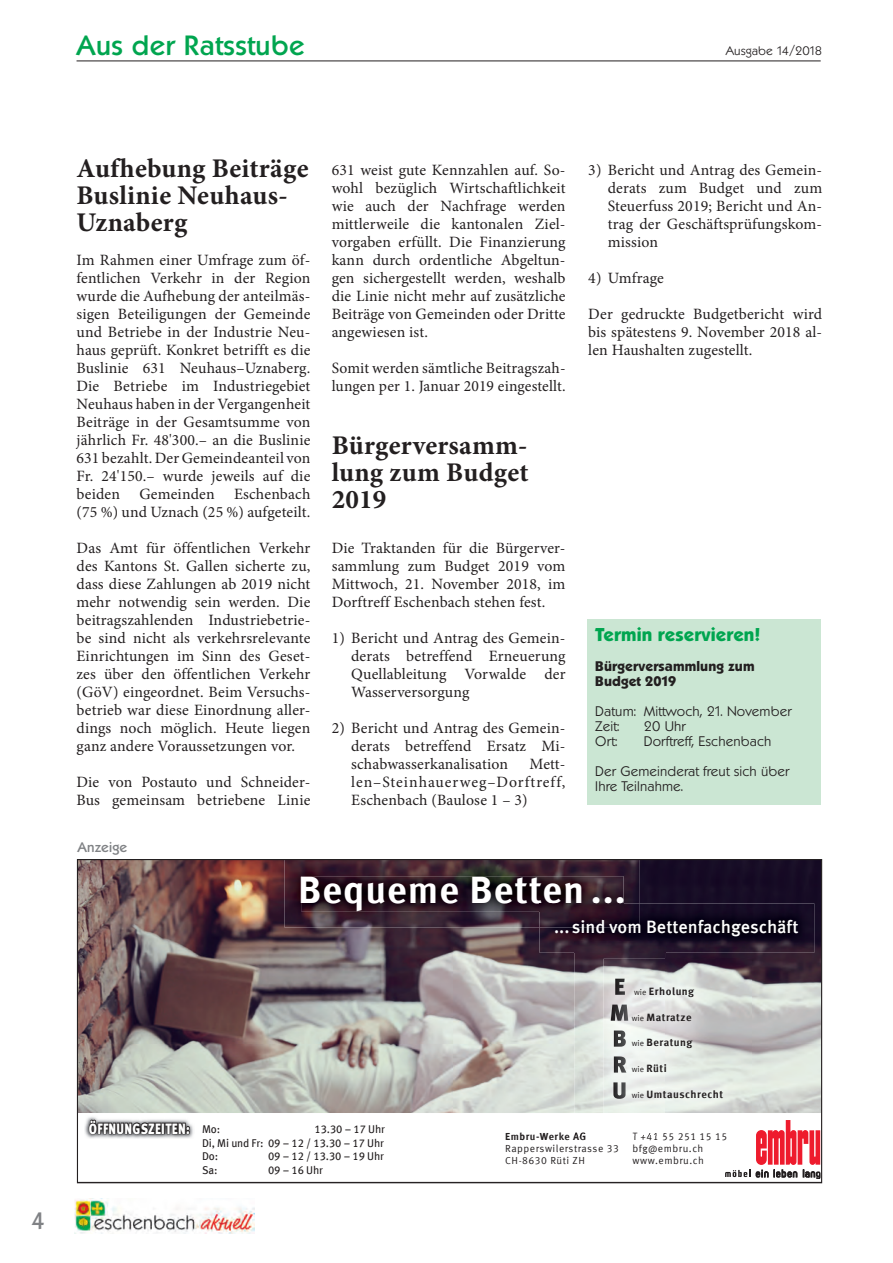
<style>
.page{position:relative;width:893px;height:1263px;background:#fff}
.page>*{position:absolute;margin:0;border:0;box-sizing:border-box;transform-origin:0 0}
.t1{font:700 38.1px "Meta Offc";letter-spacing:.025em;color:#fff}
.t2{font:700 27px/27px "Minion Pro";letter-spacing:.01em;color:#231f20}
.t3{font:500 27px "Koblenz TS";letter-spacing:.02em;color:#00a54f}
.t4{font:500 22.5px "Koblenz TS";color:#808285}
.t5{font:500 18px "Meta Offc";color:#fff}
.t6{font:700 18px "Koblenz TS";letter-spacing:.01em;color:#00a54f}
.t7{font:15.75px/18px "Minion Pro";letter-spacing:.01em;color:#231f20;text-align:justify}
.t8{font:900 14.85px "Meta Offc";letter-spacing:.025em;color:#fff;scale:.8 1}
.t9{font:300 13.5px/15px "Koblenz TS";letter-spacing:.01em;color:#231f20}
.t10{font:700 13.5px/15px "Koblenz TS";letter-spacing:.01em;color:#231f20}
.t11{font:500 13.5px "Koblenz TS";letter-spacing:.01em;color:#808285}
.t12{font:300 12px "Koblenz TS";color:#231f20}
.t13{font:11.25px/13.5px "Meta Offc";letter-spacing:-.01em;color:#231f20;text-align:justify}
.t14{font:700 10.65px "Meta Offc";letter-spacing:.05em;color:#231f20}
.t15{font:10.2px/12.3px "Meta Offc Norm";letter-spacing:.05em;color:#231f20}
.t16{font:700 10.2px "Meta Offc";letter-spacing:.05em;color:#231f20}
.s1{font-family:"Meta Offc Norm";font-weight:400;font-size:8.25px}
</style>
<div class="page">
<hr style="left:77px;top:61px;width:744px;height:1px;background:#231f20">
<img style="left:74px;top:1200px;width:180px;height:33px">
<img style="left:79px;top:861px;width:741px;height:252px">
<img style="left:284px;top:861px;width:356px;height:66px">
<img style="left:301px;top:876px;width:322px;height:35px">
<img style="left:539px;top:903px;width:275px;height:50px">
<img style="left:539px;top:903px;width:101px;height:24px">
<img style="left:539px;top:903px;width:84px;height:8px">
<svg style="left:725px;top:1120px;width:95px;height:59px"></svg>
<img style="left:84px;top:1117px;width:109px;height:22px">
<svg style="left:88px;top:1119px;width:103px;height:18px;background:#656465"></svg>
<img style="left:574px;top:941px;width:91px;height:193px">
<img style="left:633px;top:1133px;width:32px;height:2px">
<svg style="left:574px;top:1132px;width:11px;height:3px"></svg>
<img style="left:604px;top:959px;width:147px;height:168px">
<img style="left:615px;top:979px;width:10px;height:16px">
<img style="left:611px;top:1004px;width:17px;height:17px">
<img style="left:614px;top:1030px;width:12px;height:17px">
<img style="left:614px;top:1056px;width:12px;height:16px">
<img style="left:613px;top:1082px;width:13px;height:17px">
<div style="left:587px;top:619px;width:234px;height:186px;background:#cbe6d3"></div>
<h2 class="t3" style="left:77px;top:29px;width:230px">Aus der Ratsstube</h2>
<p class="t12" style="left:726px;top:43px;width:98px">Ausgabe 14/2018</p>
<h3 class="t4" style="left:31px;top:1207px;width:15px">4</h3>
<h2 class="t2" style="left:77px;top:154px;width:233px">Aufhebung Beiträge<br>Buslinie Neuhaus-<br>Uznaberg</h2>
<p class="t7" style="left:77px;top:251px;width:235px">Im Rahmen einer Umfrage zum öf&shy;fentlichen Verkehr in der Region wurde die Aufhebung der anteilmäs&shy;sigen Beteiligungen der Gemeinde und Betriebe in der Industrie Neu&shy;haus geprüft. Konkret betrifft es die Buslinie 631 Neuhaus–Uznaberg.<br>Die Betriebe im Industriegebiet Neuhaus haben in der Vergangenheit Beiträge in der Gesamtsumme von jährlich Fr. 48'300.– an die Buslinie 631 bezahlt. Der Gemeindeanteil von Fr. 24'150.– wurde jeweils auf die beiden Gemeinden Eschenbach (75 %) und Uznach (25 %) aufgeteilt.</p>
<p class="t7" style="left:77px;top:539px;width:235px">Das Amt für öffentlichen Verkehr des Kantons St. Gallen sicherte zu, dass diese Zahlungen ab 2019 nicht mehr notwendig sein werden. Die beitragszahlenden Industriebetrie&shy;be sind nicht als verkehrsrelevante Einrichtungen im Sinn des Geset&shy;zes über den öffentlichen Verkehr (GöV) eingeordnet. Beim Versuchs&shy;betrieb war diese Einordnung aller&shy;dings noch möglich. Heute liegen ganz andere Voraussetzungen vor.</p>
<p class="t7" style="left:77px;top:773px;width:235px">Die von Postauto und Schneider-<br>Bus gemeinsam betriebene Linie</p>
<p class="t11" style="left:77px;top:839px;width:51px">Anzeige</p>
<p class="t7" style="left:332px;top:161px;width:235px">631 weist gute Kennzahlen auf. So&shy;wohl bezüglich Wirtschaftlichkeit wie auch der Nachfrage werden mittlerweile die kantonalen Ziel&shy;vorgaben erfüllt. Die Finanzierung kann durch ordentliche Abgeltun&shy;gen sichergestellt werden, weshalb die Linie nicht mehr auf zusätzliche Beiträge von Gemeinden oder Dritte angewiesen ist.</p>
<p class="t7" style="left:332px;top:359px;width:235px">Somit werden sämtliche Beitragszah&shy;lungen per 1. Januar 2019 eingestellt.</p>
<h2 class="t2" style="left:332px;top:431px;width:199px;text-align:justify">Bürgerversamm&shy;lung zum Budget 2019</h2>
<p class="t7" style="left:332px;top:539px;width:235px">Die Traktanden für die Bürgerver&shy;sammlung zum Budget 2019 vom Mittwoch, 21. November 2018, im Dorftreff Eschenbach stehen fest.</p>
<p class="t7" style="left:351px;top:629px;width:216px;text-indent:-19px">1) Bericht und Antrag des Gemein&shy;derats betreffend Erneuerung Quellableitung Vorwalde der Wasserversorgung</p>
<p class="t7" style="left:351px;top:719px;width:216px;text-indent:-19px">2) Bericht und Antrag des Gemein&shy;derats betreffend Ersatz Mi&shy;schabwasserkanalisation</p>
<p class="t7" style="left:351px;top:755px;width:216px;text-indent:178px">Mett&shy;len–Steinhauerweg–Dorftreff, Eschenbach (Baulose 1 – 3)</p>
<p class="t7" style="left:608px;top:161px;width:216px;text-indent:-19px">3) Bericht und Antrag des Gemein&shy;derats zum Budget und zum Steuerfuss 2019; Bericht und An&shy;trag der Geschäftsprüfungskom&shy;mission</p>
<p class="t7" style="left:588px;top:269px;width:77px">4) Umfrage</p>
<p class="t7" style="left:588px;top:305px;width:235px">Der gedruckte Budgetbericht wird bis spätestens 9. November 2018 al&shy;len Haushalten zugestellt.</p>
<p class="t6" style="left:595px;top:623px;width:166px">Termin reservieren!</p>
<p class="t10" style="left:595px;top:658px;width:161px">Bürgerversammlung zum<br>Budget 2019</p>
<p class="t9" style="left:595px;top:703px;width:198px">Datum: Mittwoch, 21. November<br>Zeit:</p>
<p class="t9" style="left:644px;top:718px;width:44px">20 Uhr</p>
<p class="t9" style="left:595px;top:733px;width:24px">Ort:</p>
<p class="t9" style="left:644px;top:733px;width:129px">Dorftreff, Eschenbach</p>
<p class="t9" style="left:595px;top:763px;width:196px">Der Gemeinderat freut sich über<br>Ihre Teilnahme.</p>
<h1 class="t1" style="left:298px;top:867px;width:329px">Bequeme Betten ...</h1>
<p class="t5" style="left:554px;top:916px;width:246px">... sind vom Bettenfachgeschäft</p>
<p class="t8" style="left:89px;top:1120px;width:128px">ÖFFNUNGSZEITEN:</p>
<p class="t13" style="left:202px;top:1122px;width:185px;text-indent:112px">13.30 – 17 Uhr Di, Mi und Fr: 09 – 12 / 13.30 – 17 Uhr Do:</p>
<p class="t13" style="left:202px;top:1122px;width:20px">Mo:</p>
<p class="t13" style="left:268px;top:1149px;width:118px">09 – 12 / 13.30 – 19 Uhr</p>
<p class="t13" style="left:202px;top:1163px;width:17px">Sa:</p>
<p class="t13" style="left:268px;top:1163px;width:57px">09 – 16 Uhr</p>
<p class="t16" style="left:505px;top:1130px;width:82px">Embru-Werke AG</p>
<p class="t15" style="left:505px;top:1142px;width:115px">Rapperswilerstrasse 33<br>CH-8630 Rüti ZH</p>
<p class="t14" style="left:634px;top:985px;width:62px"><span class="s1">wie</span> Erholung</p>
<p class="t14" style="left:632px;top:1010px;width:61px"><span class="s1">wie</span> Matratze</p>
<p class="t14" style="left:632px;top:1036px;width:62px"><span class="s1">wie</span> Beratung</p>
<p class="t14" style="left:632px;top:1062px;width:37px"><span class="s1">wie</span> Rüti</p>
<p class="t14" style="left:632px;top:1088px;width:93px"><span class="s1">wie</span> Umtauschrecht</p>
<p class="t15" style="left:632px;top:1130px;width:96px">T +41 55 251 15 15 bfg@embru.ch www.embru.ch</p>
</div>
